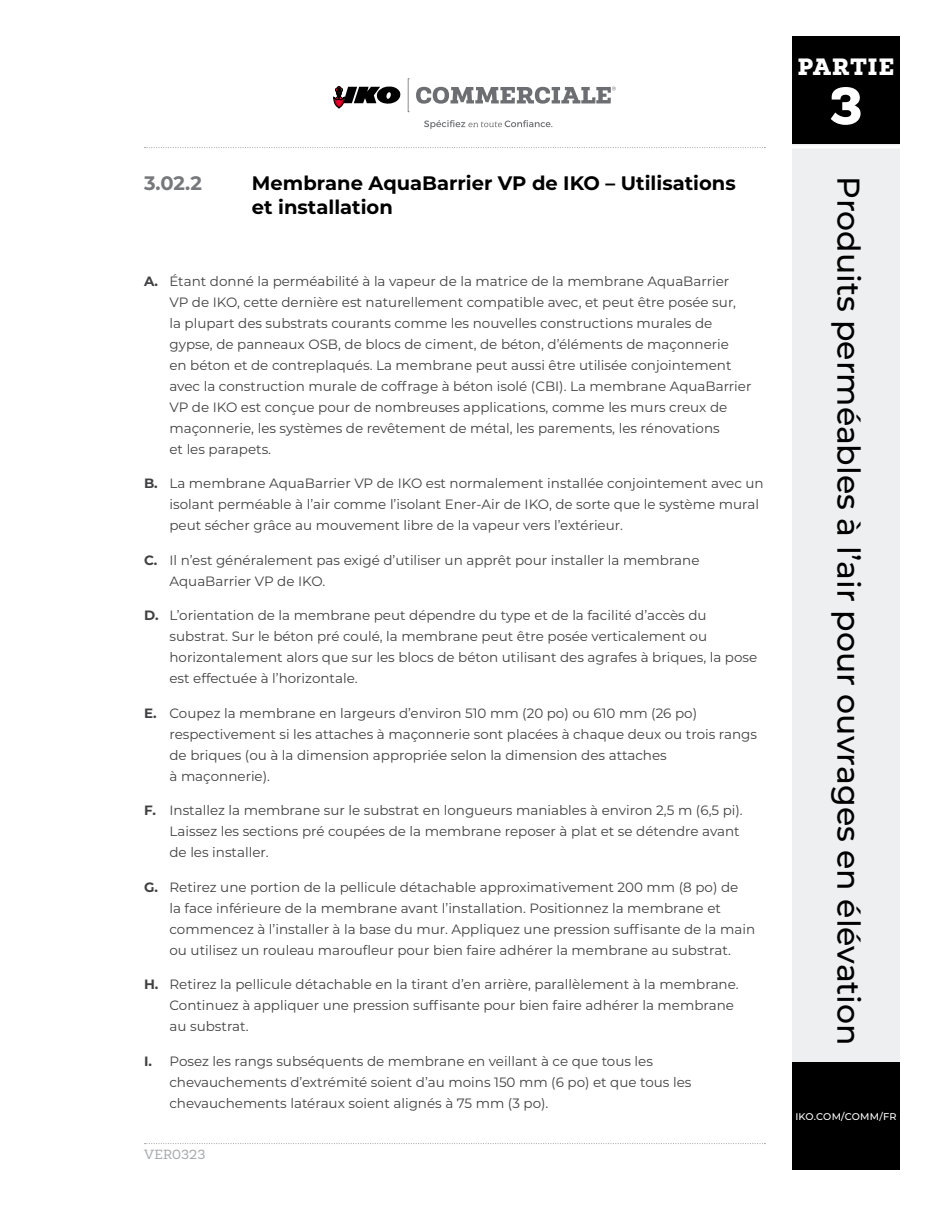
<style>
.page{position:relative;width:936px;height:1206px;background:#fff}
.page>*{position:absolute;margin:0;border:0;box-sizing:border-box;transform-origin:0 0}
.t1{font:900 54px "Newslab";color:#fff}
.t2{font:500 31.5px "Montserrat";color:#000}
.t3{font:900 24px "Newslab";letter-spacing:.05em;color:#fff}
.t4{font:700 19.5px/24px "Montserrat";color:#000}
.t5{font:700 19.5px "Montserrat";color:#77787b}
.t6{font:13.5px/21px "Montserrat";color:#414042}
.t7{font:13.5px "Newslab";letter-spacing:.01em;color:#a7a9ac}
.t8{font:500 9.75px "Montserrat";letter-spacing:.025em;color:#fff}
.s1{font-weight:700}
</style>
<div class="page">
<div style="left:792px;top:144px;width:108px;height:1026px;background:#eeeff0"></div>
<div style="left:792px;top:36px;width:108px;height:108px;background:#000"></div>
<div style="left:792px;top:1062px;width:108px;height:108px;background:#000"></div>
<svg style="left:145px;top:1143px;width:620px;height:1px"></svg>
<hr style="left:780px;top:146px;width:126px;height:3px;background:#fff">
<svg style="left:145px;top:147px;width:620px;height:1px"></svg>
<svg style="left:333px;top:86px;width:68px;height:23px"></svg>
<svg style="left:408px;top:79px;width:1px;height:33px"></svg>
<svg style="left:424px;top:120px;width:128px;height:9px"></svg>
<svg style="left:416px;top:87px;width:200px;height:17px"></svg>
<p class="t5" style="left:144px;top:169px;width:60px">3.02.2</p>
<p class="t4" style="left:252px;top:170px;width:485px">Membrane AquaBarrier VP de IKO – Utilisations et installation</p>
<p class="t6" style="left:170px;top:270px;width:583px;text-indent:-26px"><span class="s1">A.</span> Étant donné la perméabilité à la vapeur de la matrice de la membrane AquaBarrier VP de IKO, cette dernière est naturellement compatible avec, et peut être posée sur,<br>la plupart des substrats courants comme les nouvelles constructions murales de gypse, de panneaux OSB, de blocs de ciment, de béton, d’éléments de maçonnerie<br>en béton et de contreplaqués. La membrane peut aussi être utilisée conjointement avec la construction murale de coffrage à béton isolé (CBI). La membrane AquaBarrier VP de IKO est conçue pour de nombreuses applications, comme les murs creux de maçonnerie, les systèmes de revêtement de métal, les parements, les rénovations<br>et les parapets.</p>
<p class="t6" style="left:170px;top:473px;width:596px;text-indent:-26px"><span class="s1">B.</span> La membrane AquaBarrier VP de IKO est normalement installée conjointement avec un isolant perméable à l’air comme l’isolant Ener-Air de IKO, de sorte que le système mural peut sécher grâce au mouvement libre de la vapeur vers l’extérieur.</p>
<p class="t6" style="left:170px;top:549px;width:532px;text-indent:-26px"><span class="s1">C.</span> Il n’est généralement pas exigé d’utiliser un apprêt pour installer la membrane<br>AquaBarrier VP de IKO.</p>
<p class="t6" style="left:170px;top:605px;width:589px;text-indent:-26px"><span class="s1">D.</span> L’orientation de la membrane peut dépendre du type et de la facilité d’accès du substrat. Sur le béton pré coulé, la membrane peut être posée verticalement ou horizontalement alors que sur les blocs de béton utilisant des agrafes à briques, la pose est effectuée à l’horizontale.</p>
<p class="t6" style="left:170px;top:702px;width:589px;text-indent:-26px"><span class="s1">E.</span> Coupez la membrane en largeurs d’environ 510 mm (20 po) ou 610 mm (26 po) respectivement si les attaches à maçonnerie sont placées à chaque deux ou trois rangs de briques (ou à la dimension appropriée selon la dimension des attaches<br>à maçonnerie).</p>
<p class="t6" style="left:170px;top:800px;width:575px;text-indent:-26px"><span class="s1">F.</span> Installez la membrane sur le substrat en longueurs maniables à environ 2,5 m (6,5 pi).<br>Laissez les sections pré coupées de la membrane reposer à plat et se détendre avant de les installer.</p>
<p class="t6" style="left:170px;top:876px;width:587px;text-indent:-26px"><span class="s1">G.</span> Retirez une portion de la pellicule détachable approximativement 200 mm (8 po) de<br>la face inférieure de la membrane avant l’installation. Positionnez la membrane et commencez à l’installer à la base du mur. Appliquez une pression suffisante de la main ou utilisez un rouleau maroufleur pour bien faire adhérer la membrane au substrat.</p>
<p class="t6" style="left:170px;top:974px;width:571px;text-indent:-26px"><span class="s1">H.</span> Retirez la pellicule détachable en la tirant d’en arrière, parallèlement à la membrane.<br>Continuez à appliquer une pression suffisante pour bien faire adhérer la membrane au substrat.</p>
<p class="t6" style="left:170px;top:1050px;width:524px;text-indent:-26px"><span class="s1">I.</span> Posez les rangs subséquents de membrane en veillant à ce que tous les chevauchements d’extrémité soient d’au moins 150 mm (6 po) et que tous les chevauchements latéraux soient alignés à 75 mm (3 po).</p>
<p class="t7" style="left:144px;top:1146px;width:63px">VER0323</p>
<h3 class="t3" style="left:798px;top:51px;width:98px">PARTIE</h3>
<h1 class="t1" style="left:830px;top:71px;width:34px">3</h1>
<h2 class="t2" style="left:871px;top:176px;width:871px;rotate:90deg">Produits perméables à l’air pour ouvrages en élévation</h2>
<p class="t8" style="left:795px;top:1110px;width:103px">IKO.COM/COMM/FR</p>
</div>
